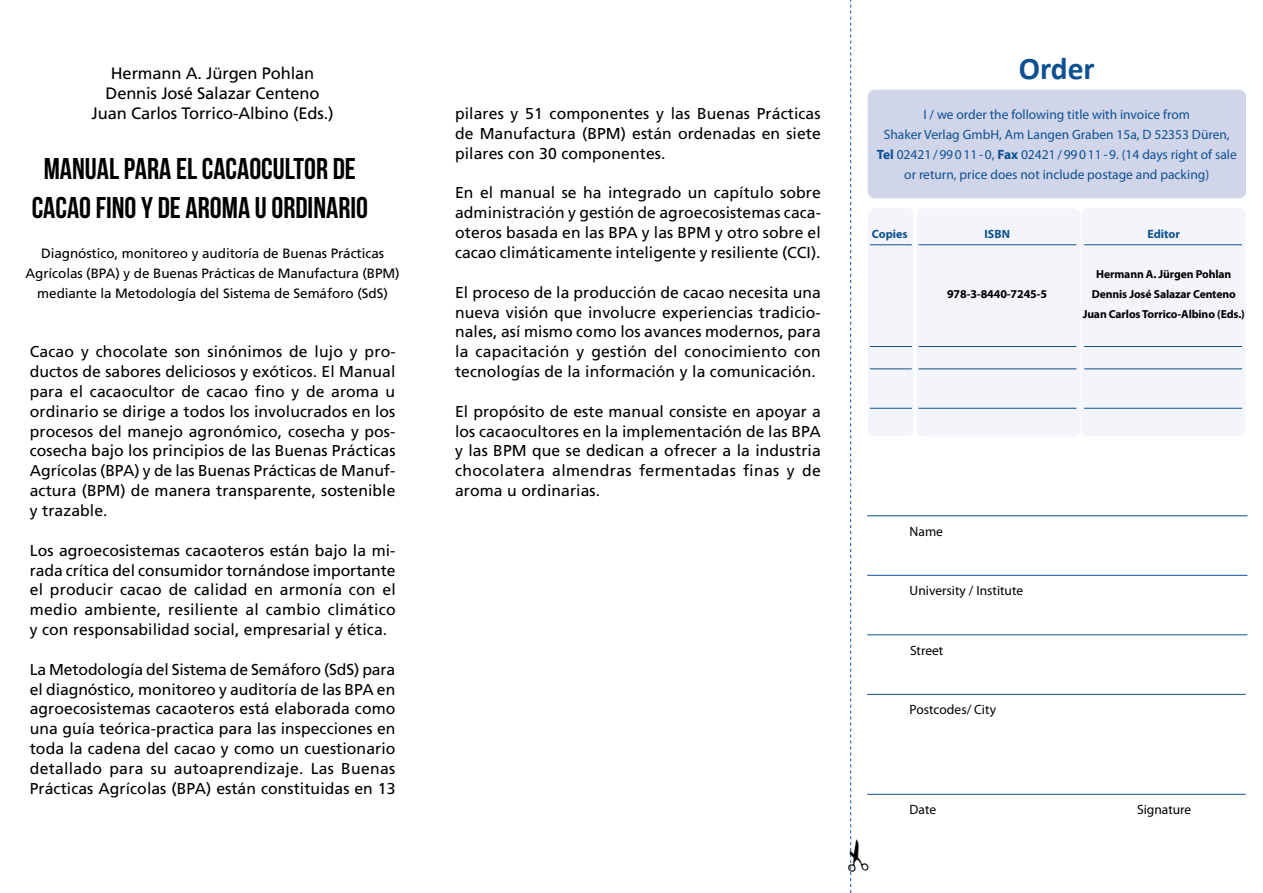
<style>
.page{position:relative;width:1263px;height:893px;background:#fff}
.page>*{position:absolute;margin:0;border:0;box-sizing:border-box;transform-origin:0 0}
.t1{font:700 31.5px "Calibri";color:#0c5091}
.t2{font:30px/39.8px "Bebas Neue";color:#000;text-align:center}
.t3{font:16.5px/19.8px "Frutiger";letter-spacing:-.01em;color:#000;text-align:center}
.t4{font:15.75px/19.8px "Frutiger";letter-spacing:.005em;color:#000;text-align:justify}
.t5{font:13.5px/19.8px "Myriad Pro";color:#0c5091;text-align:center}
.t6{font:13.5px/19.8px "Frutiger";letter-spacing:-.005em;color:#000;text-align:center}
.t7{font:13.5px "Myriad Pro";color:#000}
.t8{font:700 12px "Myriad Pro";letter-spacing:-.01em;color:#000}
.t9{font:700 12px "Myriad Pro";color:#0c5091}
.t10{font:700 11.7px/19.8px "Myriad Pro";letter-spacing:-.01em;color:#000;text-align:center}
.s1{font-weight:700}
</style>
<div class="page">
<div style="left:916px;top:208px;width:164px;height:229px;background:#f4f5fa;border-radius:7px"></div>
<div style="left:868px;top:90px;width:378px;height:108px;background:#d1d5ea;border-radius:7px"></div>
<div style="left:868px;top:208px;width:46px;height:228px;background:#f4f5fa;border-radius:7px"></div>
<div style="left:1081px;top:208px;width:164px;height:228px;background:#f4f5fa;border-radius:7px"></div>
<hr style="left:870px;top:244px;width:41px;height:1px;background:#0c5091">
<hr style="left:919px;top:244px;width:157px;height:1px;background:#0c5091">
<hr style="left:1084px;top:244px;width:158px;height:1px;background:#0c5091">
<hr style="left:870px;top:346px;width:41px;height:1px;background:#0c5091">
<hr style="left:919px;top:346px;width:157px;height:1px;background:#0c5091">
<hr style="left:1084px;top:346px;width:158px;height:1px;background:#0c5091">
<hr style="left:870px;top:369px;width:41px;height:1px;background:#0c5091">
<hr style="left:919px;top:369px;width:157px;height:1px;background:#0c5091">
<hr style="left:1084px;top:369px;width:158px;height:1px;background:#0c5091">
<hr style="left:870px;top:408px;width:41px;height:1px;background:#0c5091">
<hr style="left:919px;top:408px;width:157px;height:1px;background:#0c5091">
<hr style="left:1084px;top:408px;width:158px;height:1px;background:#0c5091">
<hr style="left:867px;top:794px;width:378px;height:1px;background:#0c5091">
<hr style="left:867px;top:515px;width:380px;height:1px;background:#0c5091">
<hr style="left:867px;top:575px;width:380px;height:1px;background:#0c5091">
<hr style="left:867px;top:635px;width:380px;height:1px;background:#0c5091">
<hr style="left:867px;top:694px;width:378px;height:1px;background:#0c5091">
<svg style="left:850px;top:0;width:18px;height:893px"></svg>
<p class="t3" style="left:92px;top:64px;width:243px">Hermann A. Jürgen Pohlan<br>Dennis José Salazar Centeno<br>Juan Carlos Torrico-Albino (Eds.)</p>
<h2 class="t2" style="left:32px;top:148px;width:338px">MANUAL PARA EL CACAOCULTOR DE<br>CACAO FINO Y DE AROMA U ORDINARIO</h2>
<p class="t6" style="left:26px;top:243px;width:376px">Diagnóstico, monitoreo y auditoría de Buenas Prácticas<br>Agrícolas (BPA) y de Buenas Prácticas de Manufactura (BPM) mediante la Metodología del Sistema de Semáforo (SdS)</p>
<p class="t4" style="left:30px;top:342px;width:367px">Cacao y chocolate son sinónimos de lujo y pro&shy;ductos de sabores deliciosos y exóticos. El Manual para el cacaocultor de cacao fino y de aroma u ordinario se dirige a todos los involucrados en los procesos del manejo agronómico, cosecha y pos&shy;cosecha bajo los principios de las Buenas Prácticas Agrícolas (BPA) y de las Buenas Prácticas de Manuf&shy;actura (BPM) de manera transparente, sostenible y trazable.</p>
<p class="t4" style="left:30px;top:540px;width:367px">Los agroecosistemas cacaoteros están bajo la mi&shy;rada crítica del consumidor tornándose importante el producir cacao de calidad en armonía con el medio ambiente, resiliente al cambio climático y con responsabilidad social, empresarial y ética.</p>
<p class="t4" style="left:30px;top:659px;width:367px">La Metodología del Sistema de Semáforo (SdS) para el diagnóstico, monitoreo y auditoría de las BPA en agroecosistemas cacaoteros está elaborada como una guía teórica-practica para las inspecciones en toda la cadena del cacao y como un cuestionario detallado para su autoaprendizaje. Las Buenas Prácticas Agrícolas (BPA) están constituidas en 13</p>
<p class="t4" style="left:455px;top:104px;width:367px">pilares y 51 componentes y las Buenas Prácticas de Manufactura (BPM) están ordenadas en siete pilares con 30 componentes.</p>
<p class="t4" style="left:455px;top:183px;width:367px">En el manual se ha integrado un capítulo sobre administración y gestión de agroecosistemas caca&shy;oteros basada en las BPA y las BPM y otro sobre el cacao climáticamente inteligente y resiliente (CCI).</p>
<p class="t4" style="left:455px;top:282px;width:367px">El proceso de la producción de cacao necesita una nueva visión que involucre experiencias tradicio&shy;nales, así mismo como los avances modernos, para la capacitación y gestión del conocimiento con tecnologías de la información y la comunicación.</p>
<p class="t4" style="left:455px;top:401px;width:367px">El propósito de este manual consiste en apoyar a los cacaocultores en la implementación de las BPA y las BPM que se dedican a ofrecer a la industria chocolatera almendras fermentadas finas y de aroma u ordinarias.</p>
<h1 class="t1" style="left:1019px;top:49px;width:78px">Order</h1>
<p class="t5" style="left:877px;top:104px;width:362px">I / we order the following title with invoice from<br>Shaker Verlag GmbH, Am Langen Graben 15a, D 52353 Düren, <span class="s1">Tel</span> 02421/99011-0, <span class="s1">Fax</span> 02421/99011-9. (14 days right of sale or return, price does not include postage and packing)</p>
<p class="t9" style="left:872px;top:226px;width:37px">Copies</p>
<p class="t9" style="left:984px;top:226px;width:27px">ISBN</p>
<p class="t9" style="left:1147px;top:226px;width:34px">Editor</p>
<p class="t8" style="left:947px;top:286px;width:102px">978-3-8440-7245-5</p>
<p class="t10" style="left:1083px;top:264px;width:164px">Hermann A. Jürgen Pohlan<br>Dennis José Salazar Centeno<br>Juan Carlos Torrico-Albino (Eds.)</p>
<p class="t7" style="left:909px;top:523px;width:35px">Name</p>
<p class="t7" style="left:909px;top:582px;width:115px">University / Institute</p>
<p class="t7" style="left:910px;top:642px;width:35px">Street</p>
<p class="t7" style="left:909px;top:701px;width:88px">Postcodes/ City</p>
<p class="t7" style="left:909px;top:801px;width:28px">Date</p>
<p class="t7" style="left:1137px;top:801px;width:56px">Signature</p>
</div>
